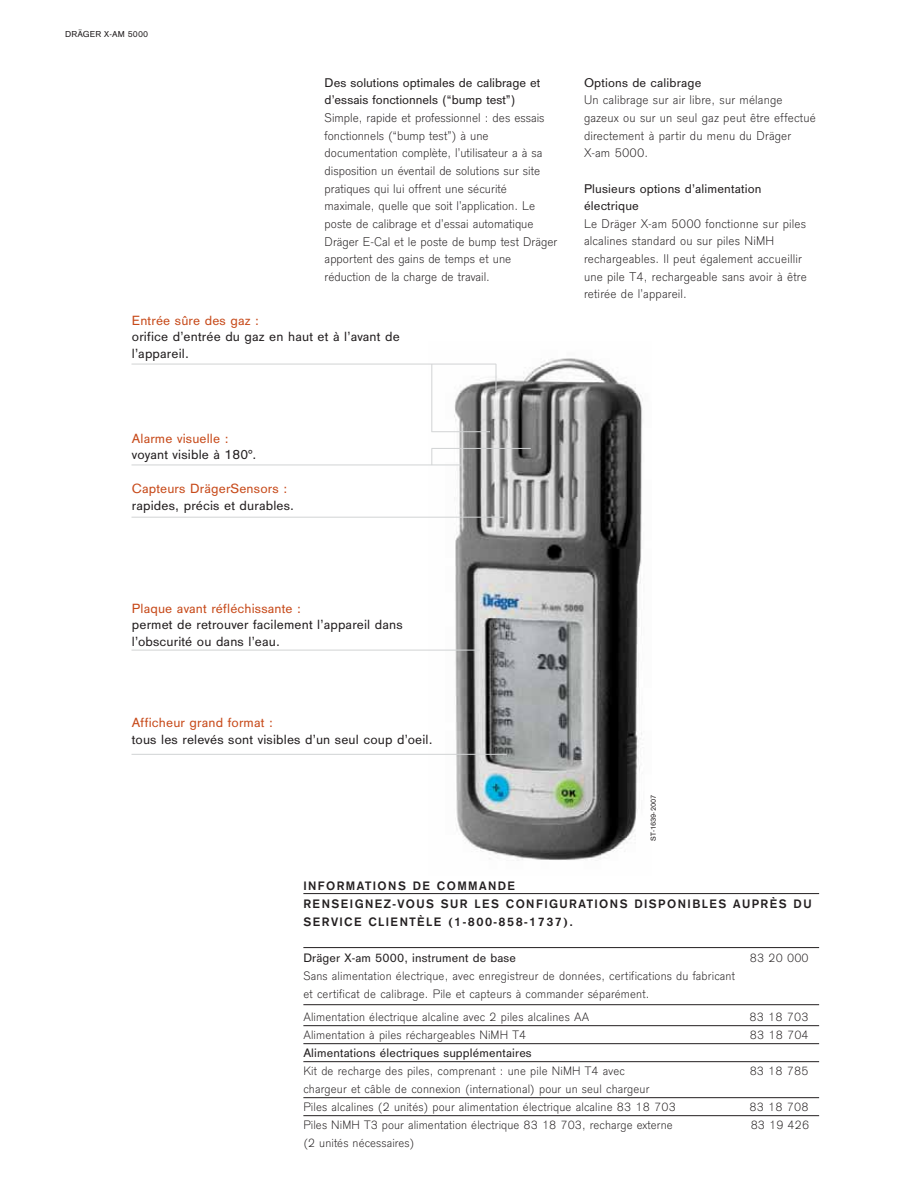
<style>
.page{position:relative;width:918px;height:1188px;background:#fff}
.page>*{position:absolute;margin:0;border:0;box-sizing:border-box;transform-origin:0 0}
.t1{font:13.8px/16.5px "Draeger Sans";letter-spacing:.01em;color:#231f20}
.t2{font:13.8px "Draeger Sans";letter-spacing:.01em;color:#c74a1a}
.t3{font:300 13.2px/17.7px "Draeger Sans";color:#231f20}
.t4{font:13.2px/17.7px "Draeger Sans";color:#231f20}
.t5{font:300 12.75px/18px "Draeger Sans";letter-spacing:.01em;color:#231f20}
.t6{font:700 12.75px/18px "Draeger Sans";letter-spacing:.11em;color:#231f20}
.t7{font:12.75px "Draeger Sans";letter-spacing:.01em;color:#231f20}
.t8{font:9px "Draeger Sans";letter-spacing:.01em;color:#231f20}
.t9{font:7.5px "Draeger Sans";color:#231f20}
</style>
<div class="page">
<img style="left:428px;top:358px;width:215px;height:503px">
<hr style="left:303px;top:893px;width:516px;height:1px;background:#231f20">
<hr style="left:303px;top:947px;width:516px;height:1px;background:#231f20">
<hr style="left:303px;top:1004px;width:516px;height:1px;background:#231f20">
<hr style="left:303px;top:1025px;width:516px;height:1px;background:#231f20">
<hr style="left:303px;top:1043px;width:516px;height:1px;background:#231f20">
<hr style="left:303px;top:1061px;width:516px;height:1px;background:#231f20">
<hr style="left:303px;top:1097px;width:516px;height:1px;background:#231f20">
<hr style="left:303px;top:1115px;width:516px;height:1px;background:#231f20">
<hr style="left:132px;top:517px;width:372px;height:1px;background:#d1d3d4">
<hr style="left:132px;top:650px;width:348px;height:1px;background:#d1d3d4">
<hr style="left:132px;top:465px;width:330px;height:1px;background:#d1d3d4">
<hr style="left:431px;top:448px;width:100px;height:1px;background:#d1d3d4">
<hr style="left:132px;top:754px;width:375px;height:1px;background:#d1d3d4">
<hr style="left:132px;top:364px;width:364px;height:1px;background:#d1d3d4">
<svg style="left:431px;top:449px;width:1px;height:16px"></svg>
<svg style="left:496px;top:364px;width:1px;height:27px"></svg>
<hr style="left:431px;top:364px;width:1px;height:68px;background:#d1d3d4">
<hr style="left:431px;top:431px;width:59px;height:1px;background:#d1d3d4">
<p class="t8" style="left:65px;top:31px;width:84px">DRÄGER X-AM 5000</p>
<p class="t4" style="left:325px;top:75px;width:217px">Des solutions optimales de calibrage et d’essais fonctionnels (“bump test”)</p>
<p class="t3" style="left:325px;top:110px;width:234px">Simple, rapide et professionnel : des essais fonctionnels (“bump test”) à une documentation complète, l’utilisateur a à sa disposition un éventail de solutions sur site pratiques qui lui offrent une sécurité maximale, quelle que soit l’application. Le poste de calibrage et d’essai automatique Dräger E-Cal et le poste de bump test Dräger apportent des gains de temps et une réduction de la charge de travail.</p>
<p class="t2" style="left:132px;top:315px;width:129px">Entrée sûre des gaz :</p>
<p class="t1" style="left:132px;top:330px;width:269px">orifice d’entrée du gaz en haut et à l’avant de l’appareil.</p>
<p class="t4" style="left:584px;top:75px;width:119px">Options de calibrage</p>
<p class="t3" style="left:584px;top:92px;width:234px">Un calibrage sur air libre, sur mélange gazeux ou sur un seul gaz peut être effectué directement à partir du menu du Dräger<br>X-am 5000.</p>
<p class="t4" style="left:584px;top:181px;width:179px">Plusieurs options d’alimentation électrique</p>
<p class="t3" style="left:584px;top:216px;width:224px">Le Dräger X-am 5000 fonctionne sur piles alcalines standard ou sur piles NiMH rechargeables. Il peut également accueillir une pile T4, rechargeable sans avoir à être retirée de l’appareil.</p>
<p class="t2" style="left:132px;top:433px;width:98px">Alarme visuelle :</p>
<p class="t1" style="left:132px;top:448px;width:126px">voyant visible à 180°.</p>
<p class="t2" style="left:132px;top:483px;width:157px">Capteurs DrägerSensors :</p>
<p class="t1" style="left:132px;top:498px;width:164px">rapides, précis et durables.</p>
<p class="t2" style="left:132px;top:603px;width:171px">Plaque avant réfléchissante :</p>
<p class="t1" style="left:132px;top:618px;width:272px">permet de retrouver facilement l’appareil dans l’obscurité ou dans l’eau.</p>
<p class="t2" style="left:132px;top:717px;width:143px">Afficheur grand format :</p>
<p class="t1" style="left:132px;top:732px;width:302px">tous les relevés sont visibles d’un seul coup d’oeil.</p>
<p class="t9" style="left:650px;top:841px;width:48px;rotate:-90deg">ST-1639-2007</p>
<p class="t6" style="left:303px;top:879px;width:510px">INFORMATIONS DE COMMANDE<br>RENSEIGNEZ-VOUS SUR LES CONFIGURATIONS DISPONIBLES AUPRÈS DU<br>SERVICE CLIENTÈLE (1-800-858-1737).</p>
<p class="t7" style="left:303px;top:953px;width:214px">Dräger X-am 5000, instrument de base</p>
<p class="t5" style="left:750px;top:950px;width:60px">83 20 000</p>
<p class="t5" style="left:303px;top:968px;width:433px">Sans alimentation électrique, avec enregistreur de données, certifications du fabricant et certificat de calibrage. Pile et capteurs à commander séparément.</p>
<p class="t5" style="left:303px;top:1009px;width:287px">Alimentation électrique alcaline avec 2 piles alcalines AA</p>
<p class="t5" style="left:750px;top:1009px;width:60px">83 18 703</p>
<p class="t5" style="left:303px;top:1027px;width:224px">Alimentation à piles réchargeables NiMH T4</p>
<p class="t5" style="left:750px;top:1027px;width:60px">83 18 704</p>
<p class="t7" style="left:303px;top:1048px;width:230px">Alimentations électriques supplémentaires</p>
<p class="t5" style="left:303px;top:1063px;width:323px">Kit de recharge des piles, comprenant : une pile NiMH T4 avec</p>
<p class="t5" style="left:750px;top:1063px;width:60px">83 18 785</p>
<p class="t5" style="left:303px;top:1081px;width:374px">chargeur et câble de connexion (international) pour un seul chargeur<br>Piles alcalines (2 unités) pour alimentation électrique alcaline 83 18 703</p>
<p class="t5" style="left:750px;top:1099px;width:60px">83 18 708</p>
<p class="t5" style="left:303px;top:1117px;width:371px">Piles NiMH T3 pour alimentation électrique 83 18 703, recharge externe</p>
<p class="t5" style="left:751px;top:1117px;width:60px">83 19 426</p>
<p class="t5" style="left:303px;top:1135px;width:113px">(2 unités nécessaires)</p>
</div>
